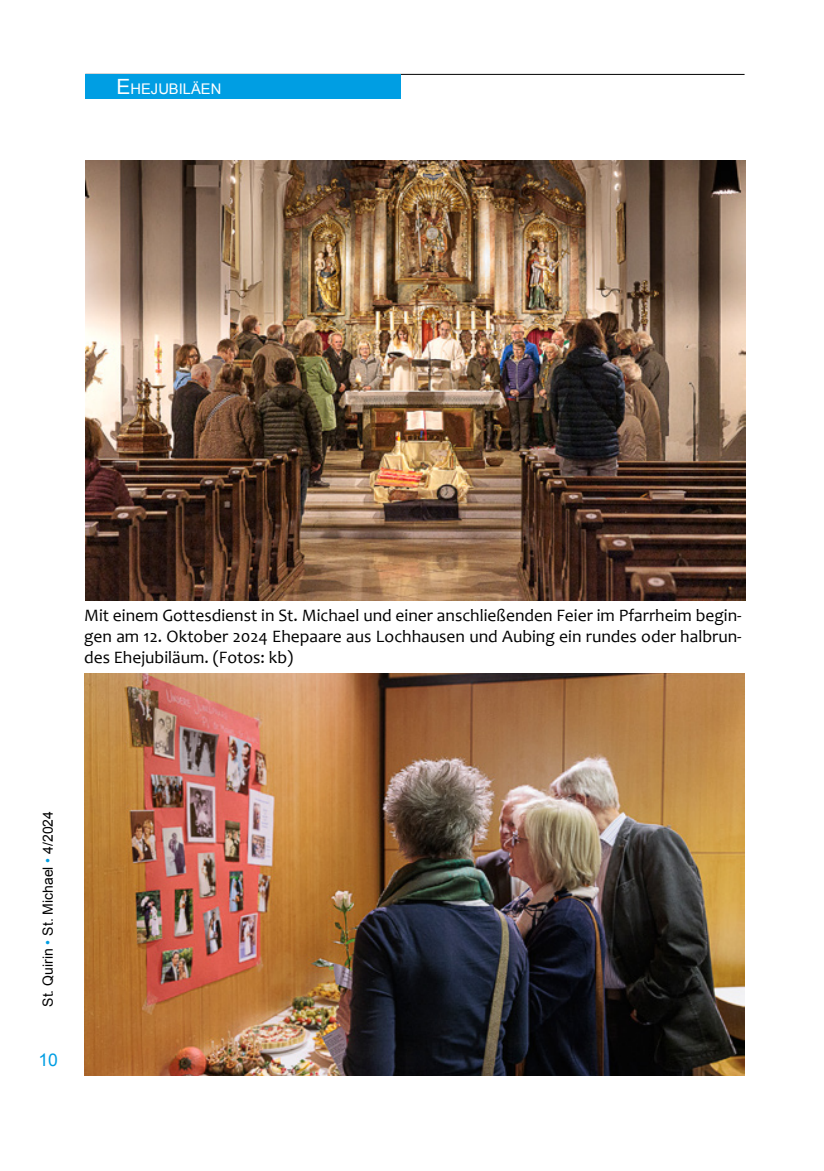
<style>
.page{position:relative;width:824px;height:1171px;background:#fff}
.page>*{position:absolute;margin:0;border:0;box-sizing:border-box;transform-origin:0 0}
.t1{font:17.5px/21px "Candara";color:#000;text-align:justify}
.t2{font:17.5px "Arial";color:#009ee3}
.t3{font:14.7px "Arial";color:#fff}
.t4{font:14px "Arial";color:#000}
.s1{font-size:21px}
.s2{color:#009ee3}
</style>
<div class="page">
<hr style="left:85px;top:74px;width:659px;height:1px;background:#000">
<div style="left:85px;top:74px;width:315px;height:25px;background:#009ee3"></div>
<img style="left:85px;top:160px;width:660px;height:440px">
<img style="left:84px;top:673px;width:660px;height:402px">
<p class="t3" style="left:116px;top:79px;width:106px"><span class="s1">E</span>HEJUBILÄEN</p>
<p class="t1" style="left:84px;top:604px;width:659px">Mit einem Gottesdienst in St. Michael und einer anschließenden Feier im Pfarrheim begin&shy;gen am 12. Oktober 2024 Ehepaare aus Lochhausen und Aubing ein rundes oder halbrun&shy;des Ehejubiläum. (Fotos: kb)</p>
<p class="t4" style="left:39px;top:1007px;width:197px;rotate:-90deg">St. Quirin <span class="s2">•</span> St. Michael <span class="s2">•</span> 4/2024</p>
<p class="t2" style="left:38px;top:1048px;width:21px">10</p>
</div>
